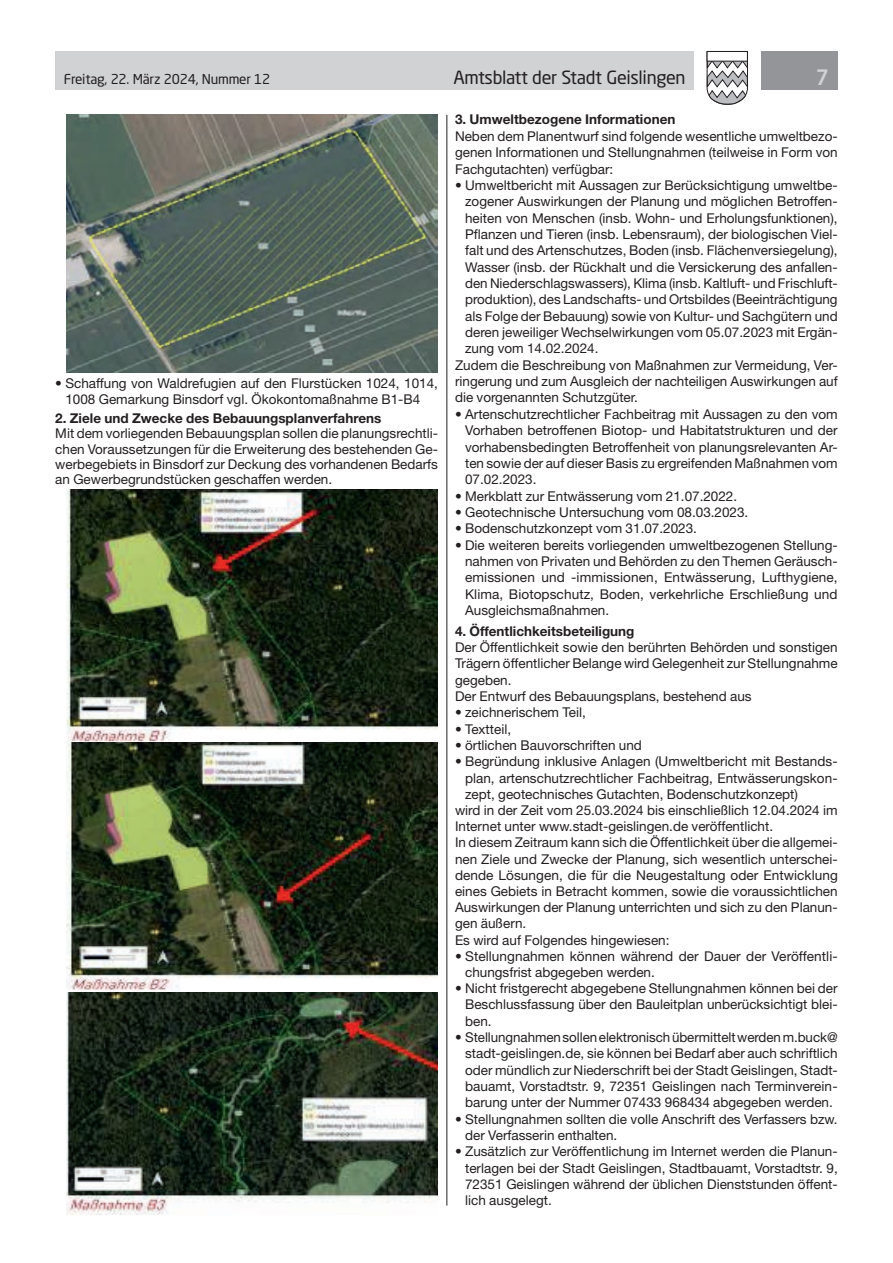
<style>
.page{position:relative;width:893px;height:1263px;background:#fff}
.page>*{position:absolute;margin:0;border:0;box-sizing:border-box;transform-origin:0 0}
.t1{font:500 21px "Neo Sans Std";color:#d1d2d4}
.t2{font:18px "Neo Sans Std";letter-spacing:-.02em;color:#231f20}
.t3{font:15.6px "Calibri";color:#231f20}
.t4{font:13.5px/16.4px "Helvetica Neue LT Std";color:#231f20;text-align:justify}
.t5{font:700 13.5px "Helvetica Neue LT Std";color:#231f20}
.t6{font:13.5px "Neo Sans Std";letter-spacing:-.015em;color:#231f20}
</style>
<div class="page">
<div style="left:55px;top:51px;width:639px;height:38px;background:#d1d2d4"></div>
<div style="left:761px;top:51px;width:77px;height:38px;background:#939598"></div>
<svg style="left:706px;top:51px;width:42px;height:54px"></svg>
<div style="left:707px;top:51px;width:41px;height:10px;background:#fff;border:1px solid #231f20"></div>
<hr style="left:446px;top:115px;width:1px;height:1090px;background:#231f20">
<img style="left:66px;top:115px;width:371px;height:257px">
<img style="left:66px;top:490px;width:372px;height:506px">
<img style="left:67px;top:992px;width:371px;height:223px">
<p class="t6" style="left:64px;top:71px;width:208px">Freitag, 22. März 2024, Nummer 12</p>
<h2 class="t2" style="left:453px;top:66px;width:234px">Amtsblatt der Stadt Geislingen</h2>
<h1 class="t1" style="left:816px;top:64px;width:15px">7</h1>
<p class="t4" style="left:55px;top:376px;width:384px;line-height:15.3px;text-align:center">• Schaffung von Waldrefugien auf den Flurstücken 1024, 1014,<br>1008 Gemarkung Binsdorf vgl. Ökokontomaßnahme B1-B4</p>
<p class="t5" style="left:55px;top:410px;width:328px">2. Ziele und Zwecke des Bebauungsplanverfahrens</p>
<p class="t4" style="left:55px;top:426px;width:384px;line-height:15.3px">Mit dem vorliegenden Bebauungsplan sollen die planungsrechtli&shy;chen Voraussetzungen für die Erweiterung des bestehenden Ge&shy;werbegebiets in Binsdorf zur Deckung des vorhandenen Bedarfs an Gewerbegrundstücken geschaffen werden.</p>
<p class="t3" style="left:-3px;top:460px;width:441px">en 1024, 1014, 1008 Gemarkung Binsdorf vgl. Ökokontomaßnahme</p>
<p class="t5" style="left:455px;top:111px;width:222px">3. Umweltbezogene Informationen</p>
<p class="t4" style="left:455px;top:128px;width:384px">Neben dem Planentwurf sind folgende wesentliche umweltbezo&shy;genen Informationen und Stellungnahmen (teilweise in Form von Fachgutachten) verfügbar:</p>
<p class="t4" style="left:455px;top:177px;width:384px">• Umweltbericht mit Aussagen zur Berücksichtigung umweltbe-</p>
<p class="t4" style="left:465px;top:193px;width:374px">zogener Auswirkungen der Planung und möglichen Betroffen-</p>
<p class="t4" style="left:465px;top:209px;width:374px">heiten von Menschen (insb. Wohn- und Erholungsfunktionen),</p>
<p class="t4" style="left:465px;top:226px;width:374px">Pflanzen und Tieren (insb. Lebensraum), der biologischen Viel-</p>
<p class="t4" style="left:465px;top:242px;width:374px">falt und des Artenschutzes, Boden (insb. Flächenversiegelung),</p>
<p class="t4" style="left:465px;top:258px;width:374px">Wasser (insb. der Rückhalt und die Versickerung des anfallen-</p>
<p class="t4" style="left:465px;top:275px;width:374px">den Niederschlagswassers), Klima (insb. Kaltluft- und Frischluft-</p>
<p class="t4" style="left:465px;top:291px;width:374px">produktion), des Landschafts- und Ortsbildes (Beeinträchtigung</p>
<p class="t4" style="left:465px;top:307px;width:374px">als Folge der Bebauung) sowie von Kultur- und Sachgütern und</p>
<p class="t4" style="left:465px;top:324px;width:374px">deren jeweiliger Wechselwirkungen vom 05.07.2023 mit Ergän-</p>
<p class="t4" style="left:465px;top:340px;width:135px">zung vom 14.02.2024.</p>
<p class="t4" style="left:455px;top:357px;width:384px">Zudem die Beschreibung von Maßnahmen zur Vermeidung, Ver-</p>
<p class="t4" style="left:455px;top:373px;width:384px">ringerung und zum Ausgleich der nachteiligen Auswirkungen auf</p>
<p class="t4" style="left:455px;top:389px;width:184px">die vorgenannten Schutzgüter.</p>
<p class="t4" style="left:465px;top:406px;width:374px;text-indent:-10px">• Artenschutzrechtlicher Fachbeitrag mit Aussagen zu den vom Vorhaben betroffenen Biotop- und Habitatstrukturen und der vorhabensbedingten Betroffenheit von planungsrelevanten Ar&shy;ten sowie der auf dieser Basis zu ergreifenden Maßnahmen vom 07.02.2023.</p>
<p class="t4" style="left:455px;top:487px;width:284px">• Merkblatt zur Entwässerung vom 21.07.2022.</p>
<p class="t4" style="left:455px;top:504px;width:295px">• Geotechnische Untersuchung vom 08.03.2023.</p>
<p class="t4" style="left:455px;top:520px;width:243px">• Bodenschutzkonzept vom 31.07.2023.</p>
<p class="t4" style="left:465px;top:536px;width:374px;text-indent:-10px">• Die weiteren bereits vorliegenden umweltbezogenen Stellung&shy;nahmen von Privaten und Behörden zu den Themen Geräusch&shy;emissionen und -immissionen, Entwässerung, Lufthygiene, Klima, Biotopschutz, Boden, verkehrliche Erschließung und Ausgleichsmaßnahmen.</p>
<p class="t5" style="left:455px;top:622px;width:181px">4. Öffentlichkeitsbeteiligung</p>
<p class="t4" style="left:455px;top:639px;width:384px;text-align:left">Der Öffentlichkeit sowie den berührten Behörden und sonstigen Trägern öffentlicher Belange wird Gelegenheit zur Stellungnahme gegeben.<br>Der Entwurf des Bebauungsplans, bestehend aus</p>
<p class="t4" style="left:455px;top:704px;width:132px">• zeichnerischem Teil,</p>
<p class="t4" style="left:455px;top:720px;width:58px">• Textteil,</p>
<p class="t4" style="left:455px;top:737px;width:188px">• örtlichen Bauvorschriften und</p>
<p class="t4" style="left:455px;top:753px;width:384px">• Begründung inklusive Anlagen (Umweltbericht mit Bestands-</p>
<p class="t4" style="left:465px;top:769px;width:374px">plan, artenschutzrechtlicher Fachbeitrag, Entwässerungskon-</p>
<p class="t4" style="left:465px;top:786px;width:334px">zept, geotechnisches Gutachten, Bodenschutzkonzept)</p>
<p class="t4" style="left:455px;top:802px;width:384px">wird in der Zeit vom 25.03.2024 bis einschließlich 12.04.2024 im</p>
<p class="t4" style="left:455px;top:818px;width:320px">Internet unter www.stadt-geislingen.de veröffentlicht.</p>
<p class="t4" style="left:455px;top:834px;width:384px">In diesem Zeitraum kann sich die Öffentlichkeit über die allgemei-</p>
<p class="t4" style="left:455px;top:850px;width:384px">nen Ziele und Zwecke der Planung, sich wesentlich unterschei-</p>
<p class="t4" style="left:455px;top:867px;width:384px">dende Lösungen, die für die Neugestaltung oder Entwicklung</p>
<p class="t4" style="left:455px;top:883px;width:384px">eines Gebiets in Betracht kommen, sowie die voraussichtlichen</p>
<p class="t4" style="left:455px;top:899px;width:384px">Auswirkungen der Planung unterrichten und sich zu den Planun-</p>
<p class="t4" style="left:455px;top:915px;width:73px">gen äußern.</p>
<p class="t4" style="left:455px;top:931px;width:216px">Es wird auf Folgendes hingewiesen:</p>
<p class="t4" style="left:465px;top:948px;width:374px;text-indent:-10px">• Stellungnahmen können während der Dauer der Veröffentli&shy;chungsfrist abgegeben werden.</p>
<p class="t4" style="left:465px;top:980px;width:374px;text-indent:-10px">• Nicht fristgerecht abgegebene Stellungnahmen können bei der Beschlussfassung über den Bauleitplan unberücksichtigt blei&shy;ben.</p>
<p class="t4" style="left:465px;top:1029px;width:374px;text-indent:-10px">• Stellungnahmen sollen elektronisch übermittelt werden m.buck@ stadt-geislingen.de, sie können bei Bedarf aber auch schriftlich oder mündlich zur Niederschrift bei der Stadt Geislingen, Stadt&shy;bauamt, Vorstadtstr. 9, 72351 Geislingen nach Terminverein&shy;barung unter der Nummer 07433 968434 abgegeben werden.</p>
<p class="t4" style="left:465px;top:1110px;width:374px;text-indent:-10px">• Stellungnahmen sollten die volle Anschrift des Verfassers bzw. der Verfasserin enthalten.</p>
<p class="t4" style="left:465px;top:1143px;width:374px;text-indent:-10px">• Zusätzlich zur Veröffentlichung im Internet werden die Planun&shy;terlagen bei der Stadt Geislingen, Stadtbauamt, Vorstadtstr. 9, 72351 Geislingen während der üblichen Dienststunden öffent&shy;lich ausgelegt.</p>
</div>
